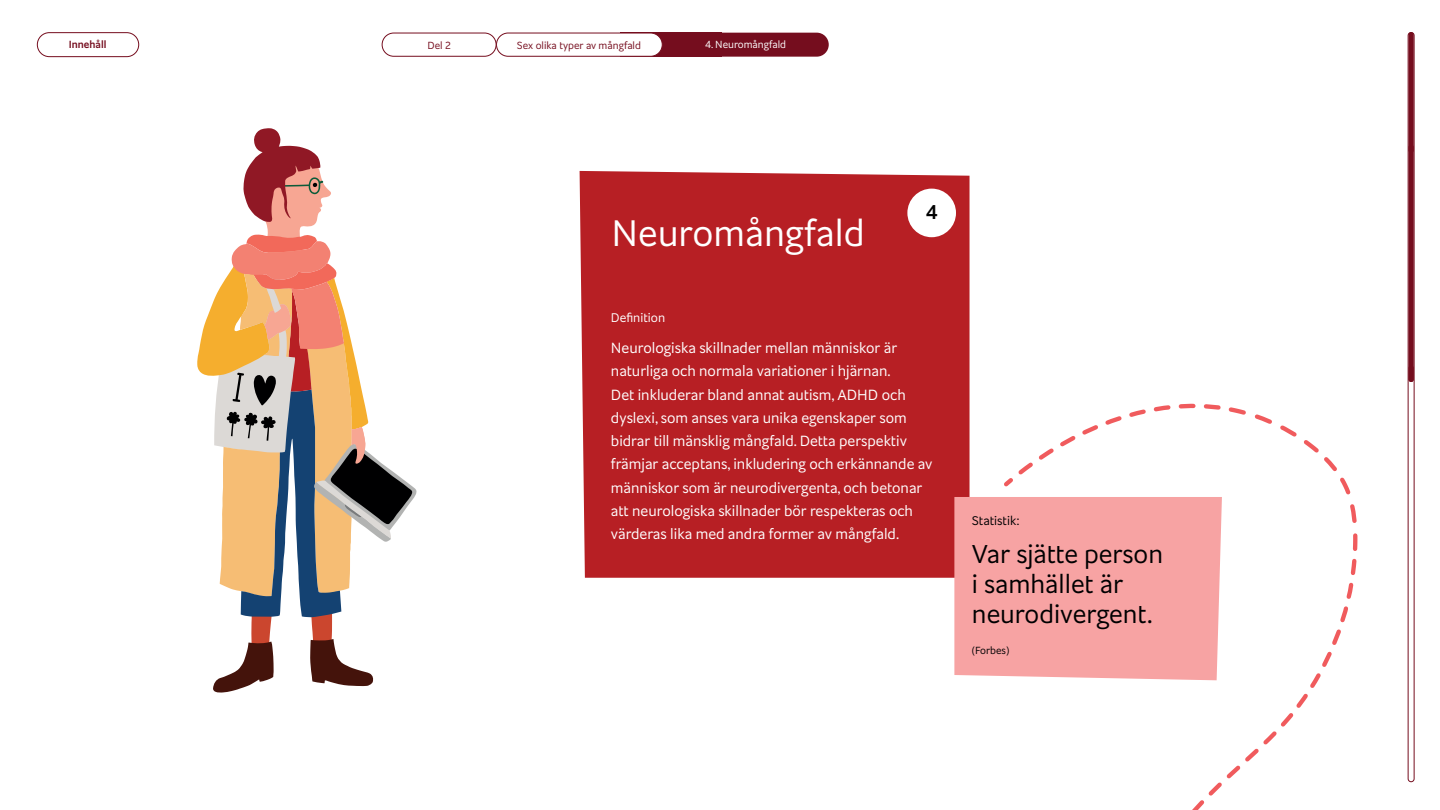
<style>
.page{position:relative;width:1440px;height:810px;background:#fff}
.page>*{position:absolute;margin:0;border:0;box-sizing:border-box;transform-origin:0 0}
.t1{font:37.5px "Blocket Sans";color:#fff}
.t2{font:26.25px/30px "Blocket Sans";color:#000001}
.t3{font:500 20.25px "Blocket Sans";color:#000001}
.t4{font:15px/23.2px "Blocket Sans";color:#fff}
.t5{font:12.75px "Blocket Sans";color:#000001}
.t6{font:12.75px "Blocket Sans";color:#fff}
.t7{font:10.5px "Blocket Sans";color:#750d1e}
.t8{font:10.5px "Blocket Sans";color:#fff}
.t9{font:10.5px "Blocket Sans";color:#000001}
.t10{font:500 10.5px "Blocket Sans";color:#750d1e}
</style>
<div class="page">
<svg style="left:1004px;top:404px;width:354px;height:406px"></svg>
<div style="left:580px;top:171px;width:390px;height:407px;background:#b71f24"></div>
<div style="left:954px;top:497px;width:268px;height:183px;background:#f7a3a3"></div>
<div style="left:907px;top:189px;width:49px;height:48px;background:#fff;border-radius:50%"></div>
<svg style="left:197px;top:128px;width:220px;height:565px"></svg>
<div style="left:37px;top:32px;width:102px;height:25px;border:1px solid #750d1e;border-radius:12px"></div>
<div style="left:1408px;top:32px;width:6px;height:750px;border:1px solid #750d1e;border-radius:3px"></div>
<div style="left:620px;top:33px;width:102px;height:24px;background:#750d1e"></div>
<div style="left:663px;top:33px;width:166px;height:24px;background:#750d1e;border-radius:12px"></div>
<div style="left:1408px;top:32px;width:6px;height:350px;background:#750d1e;border-radius:3px"></div>
<div style="left:497px;top:33px;width:165px;height:23px;background:#fff;border-radius:12px"></div>
<div style="left:496px;top:33px;width:167px;height:24px;border:1px solid #750d1e;border-radius:12px"></div>
<div style="left:382px;top:33px;width:114px;height:24px;border:1px solid #750d1e;border-radius:12px"></div>
<p class="t10" style="left:69px;top:38px;width:39px">Innehåll</p>
<p class="t7" style="left:427px;top:39px;width:25px">Del 2</p>
<p class="t7" style="left:517px;top:39px;width:126px">Sex olika typer av mångfald</p>
<p class="t8" style="left:705px;top:38px;width:83px">4. Neuromångfald</p>
<h1 class="t1" style="left:611px;top:211px;width:255px">Neuromångfald</h1>
<p class="t6" style="left:611px;top:310px;width:56px">Definition</p>
<h3 class="t3" style="left:926px;top:200px;width:13px">4</h3>
<p class="t4" style="left:611px;top:336px;width:323px">Neurologiska skillnader mellan människor är naturliga och normala variationer i hjärnan.<br>Det inkluderar bland annat autism, ADHD och dyslexi, som anses vara unika egenskaper som bidrar till mänsklig mångfald. Detta perspektiv främjar acceptans, inkludering och erkännande av människor som är neurodivergenta, och betonar att neurologiska skillnader bör respekteras och värderas lika med andra former av mångfald.</p>
<p class="t5" style="left:972px;top:513px;width:49px">Statistik:</p>
<h2 class="t2" style="left:972px;top:539px;width:193px">Var sjätte person i samhället är neurodivergent.</h2>
<p class="t9" style="left:972px;top:644px;width:40px">(Forbes)</p>
</div>
